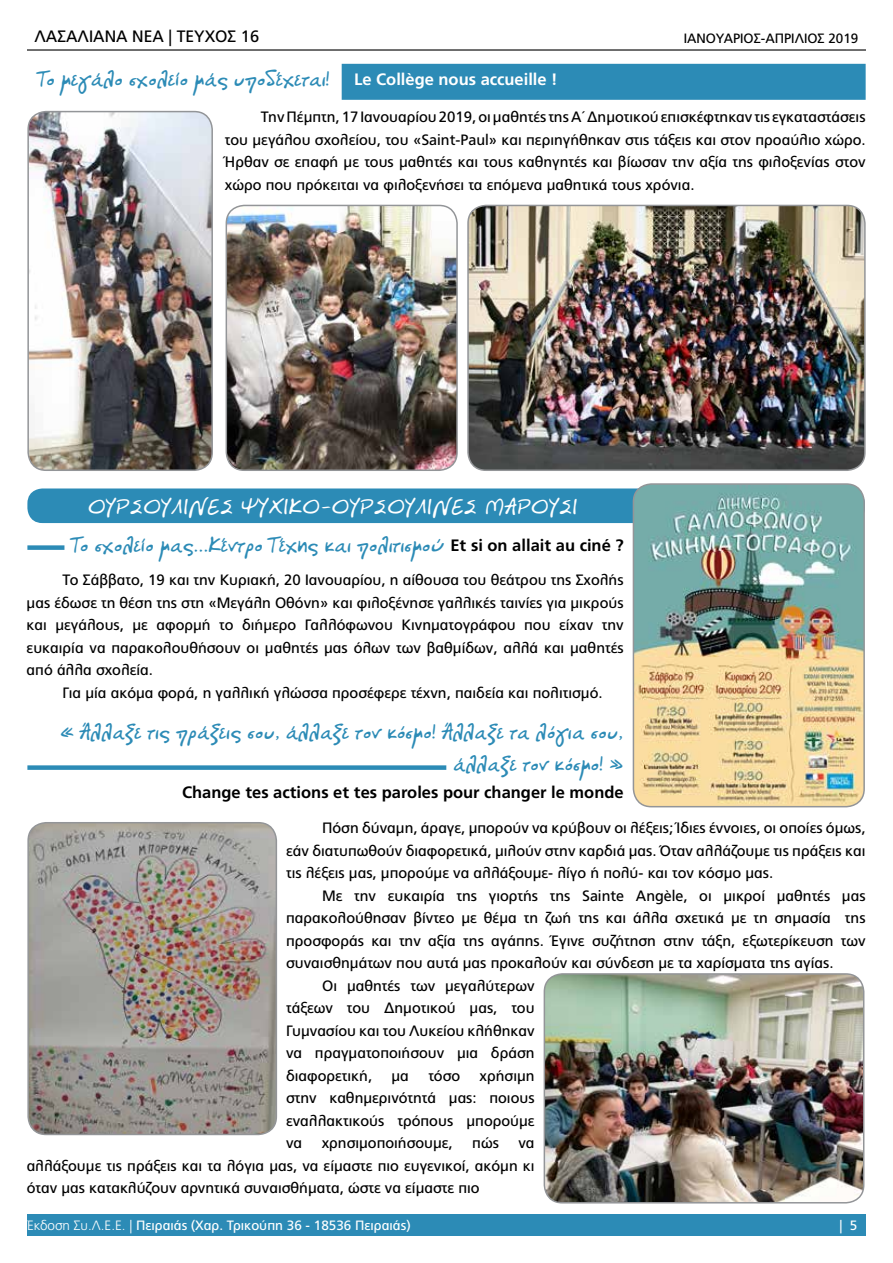
<style>
.page{position:relative;width:893px;height:1263px;background:#fff}
.page>*{position:absolute;margin:0;border:0;box-sizing:border-box;transform-origin:0 0}
.t1{font:700 21px/31.5px "PF Libera";color:#2c8bb6;text-align:right}
.t2{font:700 21px "PF Libera";letter-spacing:.05em;color:#fff;scale:1.04 1}
.t3{font:700 16.5px "PF Catalog";color:#000}
.t4{font:16.5px "PF Catalog";color:#000}
.t5{font:15px/22.5px "PF Catalog";color:#000;text-align:justify}
.t6{font:13.5px "PF Catalog";color:#fff}
.t7{font:13.5px "PF Catalog";color:#000}
.s1{font-family:"PF Catalog";font-size:16.5px;color:#fff}
.s2{font-family:"PF Catalog";font-size:16.5px;color:#000}
.s3{font-weight:300}
</style>
<div class="page">
<div style="left:27px;top:1214px;width:839px;height:22px;background:#2c8bb6"></div>
<hr style="left:27px;top:49px;width:839px;height:2px;background:#000">
<img style="left:544px;top:974px;width:319px;height:228px">
<div style="left:544px;top:973px;width:320px;height:230px;border:2px solid #939598;border-radius:18px"></div>
<div style="left:342px;top:64px;width:524px;height:36px;background:#2c8bb6"></div>
<img style="left:468px;top:205px;width:397px;height:265px">
<div style="left:467px;top:205px;width:399px;height:266px;border:2px solid #939598;border-radius:18px"></div>
<img style="left:226px;top:205px;width:231px;height:265px">
<div style="left:226px;top:205px;width:232px;height:266px;border:2px solid #939598;border-radius:18px"></div>
<img style="left:28px;top:112px;width:184px;height:358px">
<div style="left:27px;top:111px;width:186px;height:360px;border:2px solid #939598;border-radius:18px"></div>
<div style="left:27px;top:488px;width:838px;height:35px;background:#2c8bb6;border-radius:15px"></div>
<div style="left:27px;top:545px;width:37px;height:5px;background:#2c8bb6"></div>
<div style="left:27px;top:765px;width:419px;height:5px;background:#2c8bb6"></div>
<img style="left:633px;top:484px;width:231px;height:323px">
<div style="left:633px;top:483px;width:232px;height:324px;border:2px solid #939598;border-radius:18px"></div>
<img style="left:30px;top:823px;width:246px;height:311px">
<div style="left:27px;top:822px;width:250px;height:313px;border:2px solid #939598;border-radius:18px"></div>
<p class="t4" style="left:34px;top:27px;width:226px">ΛΑΣΑΛΙΑΝΑ ΝΕΑ | ΤΕΥΧΟΣ 16</p>
<p class="t7" style="left:684px;top:31px;width:176px">ΙΑΝΟΥΑΡΙΟΣ-ΑΠΡΙΛΙΟΣ 2019</p>
<h1 class="t1" style="left:39px;top:62px;width:521px">Το μεγάλο σχολείο μάς υποδέχεται! <span class="s1">Le Collège nous accueille !</span></h1>
<p class="t5" style="left:225px;top:106px;width:642px;text-indent:36px">Την Πέμπτη, 17 Ιανουαρίου 2019, οι μαθητές της Α΄ Δημοτικού επισκέφτηκαν τις εγκαταστάσεις του μεγάλου σχολείου, του «Saint-Paul» και περιηγήθηκαν στις τάξεις και στον προαύλιο χώρο.<br>Ήρθαν σε επαφή με τους μαθητές και τους καθηγητές και βίωσαν την αξία της φιλοξενίας στον χώρο που πρόκειται να φιλοξενήσει τα επόμενα μαθητικά τους χρόνια.</p>
<h1 class="t2" style="left:89px;top:493px;width:471px">ΟΥΡΣΟΥΛΙΝΕΣ ΨΥΧΙΚΟ-ΟΥΡΣΟΥΛΙΝΕΣ ΜΑΡΟΥΣΙ</h1>
<h1 class="t1" style="left:73px;top:528px;width:553px">Το σχολείο μας...Κέντρο Τέχης και πολιτισμού <span class="s2">Et si on allait au ciné ?</span></h1>
<p class="t5" style="left:27px;top:569px;width:598px;text-indent:36px">Το Σάββατο, 19 και την Κυριακή, 20 Ιανουαρίου, η αίθουσα του θεάτρου της Σχολής μας έδωσε τη θέση της στη «Μεγάλη Οθόνη» και φιλοξένησε γαλλικές ταινίες για μικρούς και μεγάλους, με αφορμή το διήμερο Γαλλόφωνου Κινηματογράφου που είχαν την ευκαιρία να παρακολουθήσουν οι μαθητές μας όλων των βαθμίδων, αλλά και μαθητές από άλλα σχολεία.</p>
<p class="t5" style="left:63px;top:681px;width:541px">Για μία ακόμα φορά, η γαλλική γλώσσα προσέφερε τέχνη, παιδεία και πολιτισμό.</p>
<h1 class="t1" style="left:60px;top:715px;width:565px">« Άλλαξε τις πράξεις σου, άλλαξε τον κόσμο! Άλλαξε τα λόγια σου, άλλαξε τον κόσμο! »</h1>
<p class="t3" style="left:182px;top:783px;width:443px">Change tes actions et tes paroles pour changer le monde</p>
<p class="t5" style="left:286px;top:817px;width:581px;text-indent:36px">Πόση δύναμη, άραγε, μπορούν να κρύβουν οι λέξεις; Ίδιες έννοιες, οι οποίες όμως, εάν διατυπωθούν διαφορετικά, μιλούν στην καρδιά μας. Όταν αλλάζουμε τις πράξεις και τις λέξεις μας, μπορούμε να αλλάξουμε- λίγο ή πολύ- και τον κόσμο μας.</p>
<p class="t5" style="left:322px;top:884px;width:545px">Με την ευκαιρία της γιορτής της Sainte Angèle, οι μικροί μαθητές μας</p>
<p class="t5" style="left:286px;top:907px;width:581px">παρακολούθησαν βίντεο με θέμα τη ζωή της και άλλα σχετικά με τη σημασία της</p>
<p class="t5" style="left:286px;top:929px;width:581px">προσφοράς και την αξία της αγάπης. Έγινε συζήτηση στην τάξη, εξωτερίκευση των</p>
<p class="t5" style="left:286px;top:952px;width:549px">συναισθημάτων που αυτά μας προκαλούν και σύνδεση με τα χαρίσματα της αγίας.</p>
<p class="t5" style="left:322px;top:974px;width:214px">Οι μαθητές των μεγαλύτερων</p>
<p class="t5" style="left:286px;top:997px;width:250px">τάξεων του Δημοτικού μας, του</p>
<p class="t5" style="left:286px;top:1019px;width:250px">Γυμνασίου και του Λυκείου κλήθηκαν</p>
<p class="t5" style="left:286px;top:1042px;width:250px">να πραγματοποιήσουν μια δράση</p>
<p class="t5" style="left:286px;top:1064px;width:88px">διαφορετική,</p>
<p class="t5" style="left:392px;top:1064px;width:19px">μα</p>
<p class="t5" style="left:428px;top:1064px;width:33px">τόσο</p>
<p class="t5" style="left:286px;top:1064px;width:250px;text-indent:193px">χρήσιμη στην καθημερινότητά μας: ποιους εναλλακτικούς τρόπους μπορούμε να</p>
<p class="t5" style="left:322px;top:1132px;width:133px">χρησιμοποιήσουμε,</p>
<p class="t5" style="left:472px;top:1132px;width:28px">πώς</p>
<p class="t5" style="left:27px;top:1132px;width:509px;text-indent:492px">να αλλάξουμε τις πράξεις και τα λόγια μας, να είμαστε πιο ευγενικοί, ακόμη κι όταν μας κατακλύζουν αρνητικά συναισθήματα, ώστε να είμαστε πιο</p>
<p class="t6" style="left:27px;top:1217px;width:385px"><span class="s3">Έκδοση Συ.Λ.Ε.Ε. |</span> Πειραιάς (Χαρ. Τρικούπη 36 - 18536 Πειραιάς)</p>
<p class="t6" style="left:839px;top:1218px;width:20px">| 5</p>
</div>
